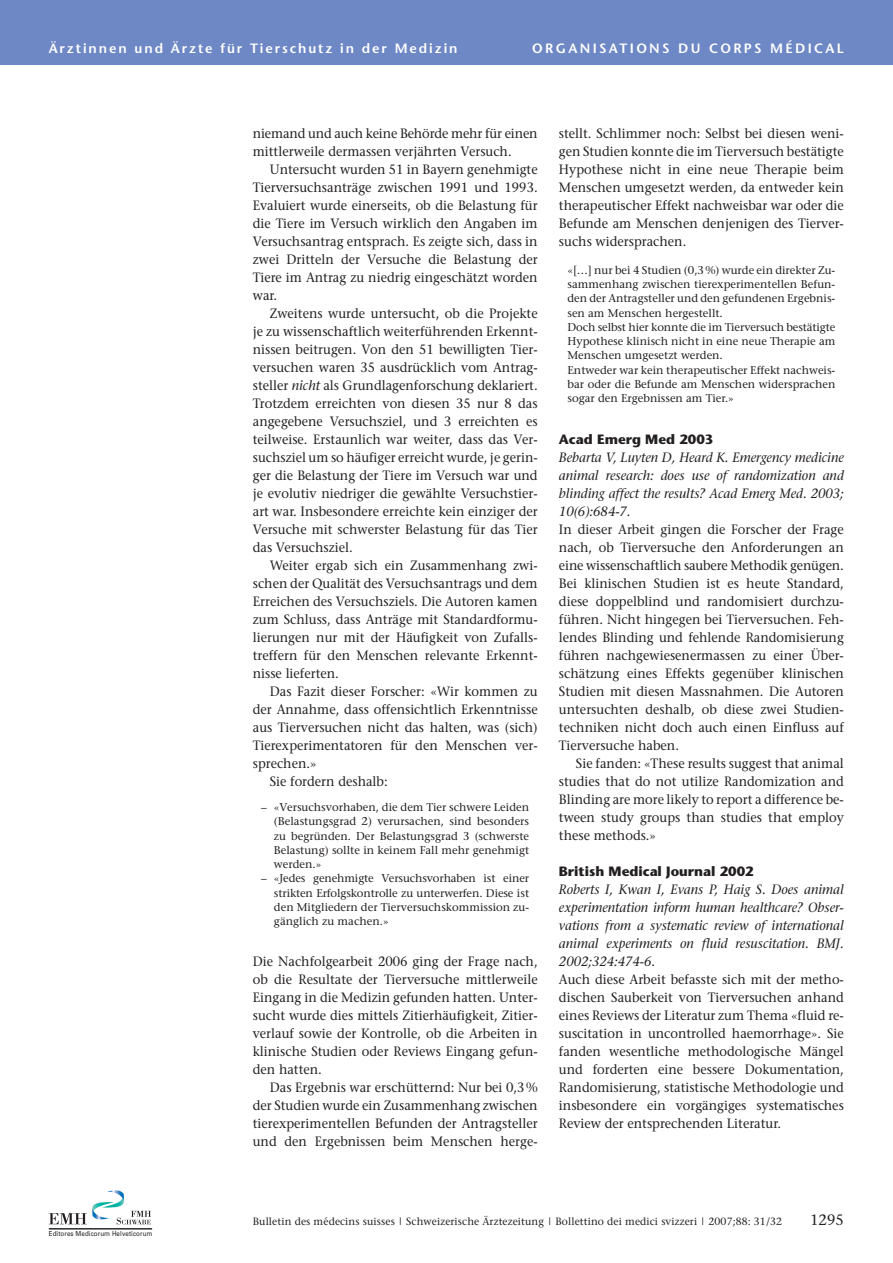
<style>
.page{position:relative;width:893px;height:1263px;background:#fff}
.page>*{position:absolute;margin:0;border:0;box-sizing:border-box;transform-origin:0 0}
.t1{font:15px "Stone Serif";color:#231f20}
.t2{font:13.5px/18px "Stone Serif";color:#231f20;text-align:justify;scale:.95 1}
.t3{font:italic 13.5px/18px "Stone Serif";color:#231f20;text-align:justify;scale:.95 1}
.t4{font:600 13.5px "Stone Sans";letter-spacing:.145em;color:#fff}
.t5{font:700 13.5px "Stone Sans";color:#231f20}
.t6{font:600 13.5px "Stone Sans";letter-spacing:.17em;color:#fff}
.t7{font:11.25px/14.2px "Stone Serif";color:#231f20;text-align:justify}
.t8{font:10.5px "Stone Serif";letter-spacing:.01em;color:#231f20}
.t9{font:6.9px "Univers";letter-spacing:.015em;color:#231f20;scale:.9 1}
.s1{font-style:italic}
</style>
<div class="page">
<svg style="left:49px;top:1190px;width:102px;height:34px"></svg>
<hr style="left:49px;top:1228px;width:103px;height:1px;background:#231f20">
<div style="left:0;top:0;width:893px;height:64px;background:#6d88c5"></div>
<p class="t4" style="left:49px;top:42px;width:410px">Ärztinnen und Ärzte für Tierschutz in der Medizin</p>
<p class="t6" style="left:532px;top:42px;width:313px">ORGANISATIONS DU CORPS MÉDICAL</p>
<p class="t2" style="left:253px;top:126px;width:301px">niemand und auch keine Behörde mehr für einen mittlerweile dermassen verjährten Versuch.</p>
<p class="t2" style="left:253px;top:162px;width:301px;text-indent:17px">Untersucht wurden 51 in Bayern genehmigte Tierversuchsanträge zwischen 1991 und 1993.<br>Evaluiert wurde einerseits, ob die Belastung für die Tiere im Versuch wirklich den Angaben im Versuchsantrag entsprach. Es zeigte sich, dass in zwei Dritteln der Versuche die Belastung der Tiere im Antrag zu niedrig eingeschätzt worden war.</p>
<p class="t2" style="left:253px;top:306px;width:301px;text-indent:17px">Zweitens wurde untersucht, ob die Projekte je zu wissenschaftlich weiterführenden Erkennt&shy;nissen beitrugen. Von den 51 bewilligten Tier&shy;versuchen waren 35 ausdrücklich vom Antrag&shy;steller <span class="s1">nicht</span> als Grundlagenforschung deklariert.<br>Trotzdem erreichten von diesen 35 nur 8 das angegebene Versuchsziel, und 3 erreichten es teilweise. Erstaunlich war weiter, dass das Ver&shy;suchsziel um so häufiger erreicht wurde, je gerin&shy;ger die Belastung der Tiere im Versuch war und je evolutiv niedriger die gewählte Versuchstier&shy;art war. Insbesondere erreichte kein einziger der Versuche mit schwerster Belastung für das Tier das Versuchsziel.</p>
<p class="t2" style="left:253px;top:558px;width:301px;text-indent:17px">Weiter ergab sich ein Zusammenhang zwi&shy;schen der Qualität des Versuchsantrags und dem Erreichen des Versuchsziels. Die Autoren kamen zum Schluss, dass Anträge mit Standardformu&shy;lierungen nur mit der Häufigkeit von Zufalls&shy;treffern für den Menschen relevante Erkennt&shy;nisse lieferten.</p>
<p class="t2" style="left:270px;top:684px;width:283px">Das Fazit dieser Forscher: «Wir kommen zu</p>
<p class="t2" style="left:253px;top:702px;width:301px">der Annahme, dass offensichtlich Erkenntnisse</p>
<p class="t2" style="left:253px;top:720px;width:301px">aus Tierversuchen nicht das halten, was (sich)</p>
<p class="t2" style="left:253px;top:738px;width:301px">Tierexperimentatoren für den Menschen ver-</p>
<p class="t2" style="left:253px;top:756px;width:69px">sprechen.»</p>
<p class="t2" style="left:270px;top:774px;width:126px">Sie fordern deshalb:</p>
<p class="t7" style="left:274px;top:801px;width:257px;text-indent:-13px">– «Versuchsvorhaben, die dem Tier schwere Leiden (Belastungsgrad 2) verursachen, sind besonders zu begründen. Der Belastungsgrad 3 (schwerste Belastung) sollte in keinem Fall mehr genehmigt werden.»</p>
<p class="t7" style="left:274px;top:872px;width:257px;text-indent:-13px">– «Jedes genehmigte Versuchsvorhaben ist einer strikten Erfolgskontrolle zu unterwerfen. Diese ist den Mitgliedern der Tierversuchskommission zu&shy;gänglich zu machen.»</p>
<p class="t2" style="left:253px;top:953px;width:301px">Die Nachfolgearbeit 2006 ging der Frage nach, ob die Resultate der Tierversuche mittlerweile Eingang in die Medizin gefunden hatten. Unter&shy;sucht wurde dies mittels Zitierhäufigkeit, Zitier&shy;verlauf sowie der Kontrolle, ob die Arbeiten in klinische Studien oder Reviews Eingang gefun&shy;den hatten.</p>
<p class="t2" style="left:253px;top:1079px;width:301px;text-indent:17px">Das Ergebnis war erschütternd: Nur bei 0,3% der Studien wurde ein Zusammenhang zwischen tierexperimentellen Befunden der Antragsteller und den Ergebnissen beim Menschen herge-</p>
<p class="t2" style="left:559px;top:126px;width:301px">stellt. Schlimmer noch: Selbst bei diesen weni&shy;gen Studien konnte die im Tierversuch bestätigte Hypothese nicht in eine neue Therapie beim Menschen umgesetzt werden, da entweder kein therapeutischer Effekt nachweisbar war oder die Befunde am Menschen denjenigen des Tierver&shy;suchs widersprachen.</p>
<p class="t7" style="left:567px;top:264px;width:269px;text-align:left">«[…] nur bei 4 Studien (0,3%) wurde ein direkter Zu&shy;sammenhang zwischen tierexperimentellen Befun&shy;den der Antragsteller und den gefundenen Ergebnis&shy;sen am Menschen hergestellt.<br>Doch selbst hier konnte die im Tierversuch bestätigte Hypothese klinisch nicht in eine neue Therapie am Menschen umgesetzt werden.<br>Entweder war kein therapeutischer Effekt nachweis&shy;bar oder die Befunde am Menschen widersprachen sogar den Ergebnissen am Tier.»</p>
<p class="t5" style="left:559px;top:433px;width:156px">Acad Emerg Med 2003</p>
<p class="t3" style="left:559px;top:449px;width:301px">Bebarta V, Luyten D, Heard K. Emergency medicine animal research: does use of randomization and blinding affect the results? Acad Emerg Med. 2003; 10(6):684-7.</p>
<p class="t2" style="left:559px;top:521px;width:301px">In dieser Arbeit gingen die Forscher der Frage nach, ob Tierversuche den Anforderungen an eine wissenschaftlich saubere Methodik genügen.<br>Bei klinischen Studien ist es heute Standard, diese doppelblind und randomisiert durchzu&shy;führen. Nicht hingegen bei Tierversuchen. Feh&shy;lendes Blinding und fehlende Randomisierung führen nachgewiesenermassen zu einer Über&shy;schätzung eines Effekts gegenüber klinischen Studien mit diesen Massnahmen. Die Autoren untersuchten deshalb, ob diese zwei Studien&shy;techniken nicht doch auch einen Einfluss auf Tierversuche haben.</p>
<p class="t2" style="left:559px;top:755px;width:301px;text-indent:17px">Sie fanden: «These results suggest that animal studies that do not utilize Randomization and Blinding are more likely to report a difference be&shy;tween study groups than studies that employ these methods.»</p>
<p class="t5" style="left:559px;top:865px;width:196px">British Medical Journal 2002</p>
<p class="t3" style="left:559px;top:881px;width:301px">Roberts I, Kwan I, Evans P, Haig S. Does animal experimentation inform human healthcare? Obser&shy;vations from a systematic review of international animal experiments on fluid resuscitation. BMJ.<br>2002;324:474-6.</p>
<p class="t2" style="left:559px;top:971px;width:301px">Auch diese Arbeit befasste sich mit der metho&shy;dischen Sauberkeit von Tierversuchen anhand eines Reviews der Literatur zum Thema «fluid re&shy;suscitation in uncontrolled haemorrhage». Sie fanden wesentliche methodologische Mängel und forderten eine bessere Dokumentation, Randomisierung, statistische Methodologie und insbesondere ein vorgängiges systematisches Review der entsprechenden Literatur.</p>
<p class="t9" style="left:49px;top:1229px;width:117px">Editores Medicorum Helveticorum</p>
<p class="t8" style="left:253px;top:1217px;width:531px">Bulletin des médecins suisses | Schweizerische Ärztezeitung | Bollettino dei medici svizzeri | 2007;88: 31/32</p>
<p class="t1" style="left:810px;top:1213px;width:35px">1295</p>
</div>
